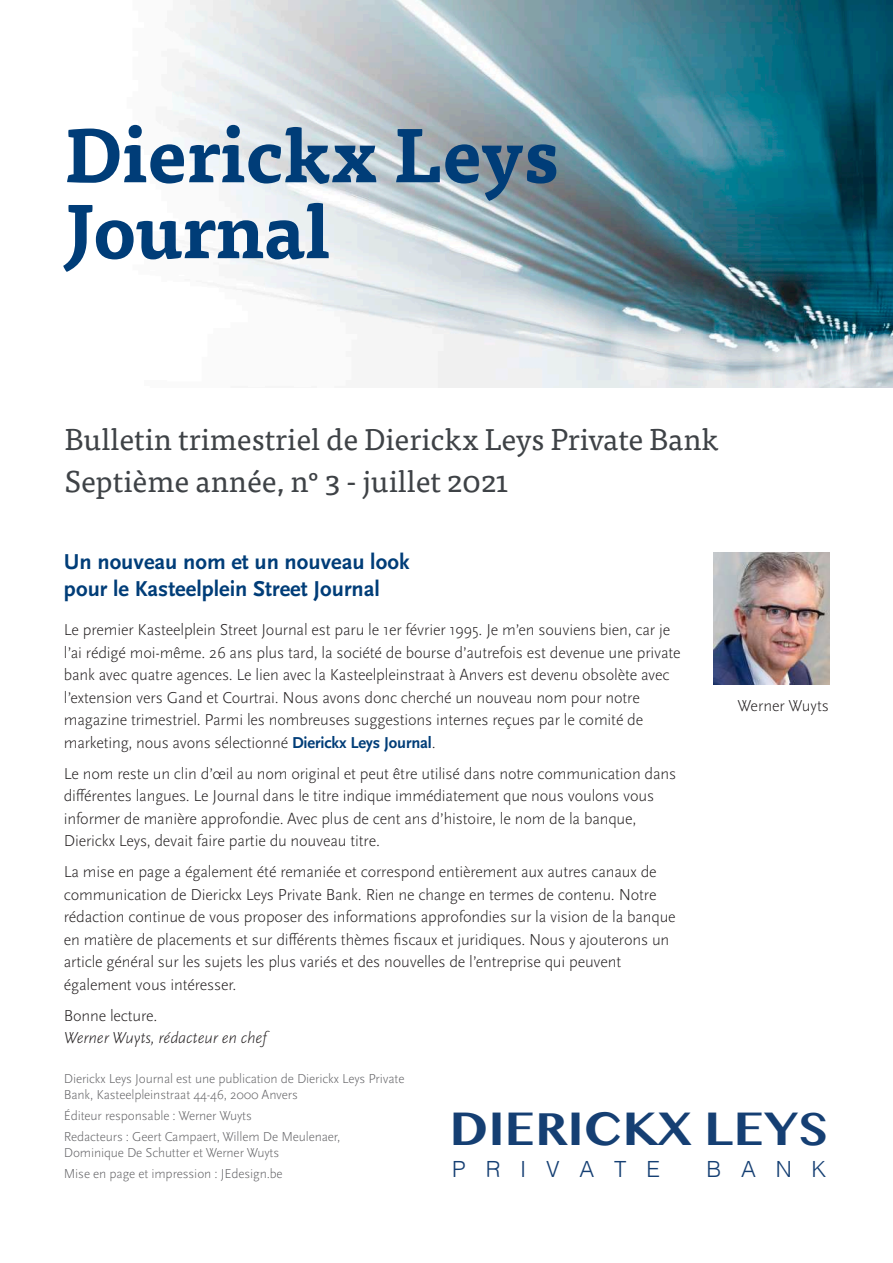
<style>
.page{position:relative;width:893px;height:1263px;background:#fff}
.page>*{position:absolute;margin:0;border:0;box-sizing:border-box;transform-origin:0 0}
.t1{font:700 75px/75.9px "Tisa Pro";color:#003d78}
.t2{font:700 46.05px "Malayalam MN";color:#153f73}
.t3{font:30px/42px "Tisa Pro";color:#3e4246}
.t4{font:700 22.5px/27px "Scala Sans Pro";color:#003d78}
.t5{font:300 22.35px "Helvetica";letter-spacing:.89em;color:#153f73}
.t6{font:300 16.5px/22.5px "Scala Sans Pro";letter-spacing:-.01em;color:#231f20}
.t7{font:italic 300 16.5px "Scala Sans Pro";letter-spacing:-.01em;color:#231f20}
.t8{font:300 13.5px/20.7px "Scala Sans Pro";letter-spacing:-.01em;color:#636366}
.s1{font-weight:700;color:#003d78}
</style>
<div class="page">
<img style="left:172px;top:0;width:721px;height:388px">
<img style="left:714px;top:552px;width:115px;height:133px">
<h1 class="t1" style="left:64px;top:113px;width:496px">Dierickx Leys<br>Journal</h1>
<h3 class="t3" style="left:65px;top:417px;width:655px">Bulletin trimestriel de Dierickx Leys Private Bank<br>Septième année, n° 3 - juillet 2021</h3>
<h3 class="t4" style="left:64px;top:548px;width:347px">Un nouveau nom et un nouveau look pour le Kasteelplein Street Journal</h3>
<p class="t6" style="left:64px;top:618px;width:618px">Le premier Kasteelplein Street Journal est paru le 1er février 1995. Je m’en souviens bien, car je l’ai rédigé moi-même. 26 ans plus tard, la société de bourse d’autrefois est devenue une private bank avec quatre agences. Le lien avec la Kasteelpleinstraat à Anvers est devenu obsolète avec l’extension vers Gand et Courtrai. Nous avons donc cherché un nouveau nom pour notre magazine trimestriel. Parmi les nombreuses suggestions internes reçues par le comité de marketing, nous avons sélectionné <span class="s1">Dierickx Leys Journal</span>.</p>
<p class="t6" style="left:64px;top:762px;width:614px">Le nom reste un clin d’œil au nom original et peut être utilisé dans notre communication dans différentes langues. Le Journal dans le titre indique immédiatement que nous voulons vous informer de manière approfondie. Avec plus de cent ans d’histoire, le nom de la banque, Dierickx Leys, devait faire partie du nouveau titre.</p>
<p class="t6" style="left:64px;top:860px;width:613px">La mise en page a également été remaniée et correspond entièrement aux autres canaux de communication de Dierickx Leys Private Bank. Rien ne change en termes de contenu. Notre rédaction continue de vous proposer des informations approfondies sur la vision de la banque en matière de placements et sur différents thèmes fiscaux et juridiques. Nous y ajouterons un article général sur les sujets les plus variés et des nouvelles de l’entreprise qui peuvent également vous intéresser.</p>
<p class="t6" style="left:64px;top:1004px;width:95px">Bonne lecture.</p>
<p class="t7" style="left:64px;top:1028px;width:204px">Werner Wuyts, rédacteur en chef</p>
<p class="t6" style="left:737px;top:694px;width:93px">Werner Wuyts</p>
<p class="t8" style="left:64px;top:1070px;width:342px;line-height:16.5px">Dierickx Leys Journal est une publication de Dierickx Leys Private<br>Bank, Kasteelpleinstraat 44-46, 2000 Anvers</p>
<p class="t8" style="left:64px;top:1105px;width:278px">Éditeur responsable : Werner Wuyts<br>Redacteurs : Geert Campaert, Willem De Meulenaer,</p>
<p class="t8" style="left:64px;top:1142px;width:220px">Dominique De Schutter et Werner Wuyts<br>Mise en page et impression : JEdesign.be</p>
<h2 class="t2" style="left:450px;top:1098px;width:380px">DIERICKX LEYS</h2>
<h3 class="t5" style="left:452px;top:1151px;width:209px">PRIVATE</h3>
<h3 class="t5" style="left:706px;top:1151px;width:121px">BANK</h3>
</div>
